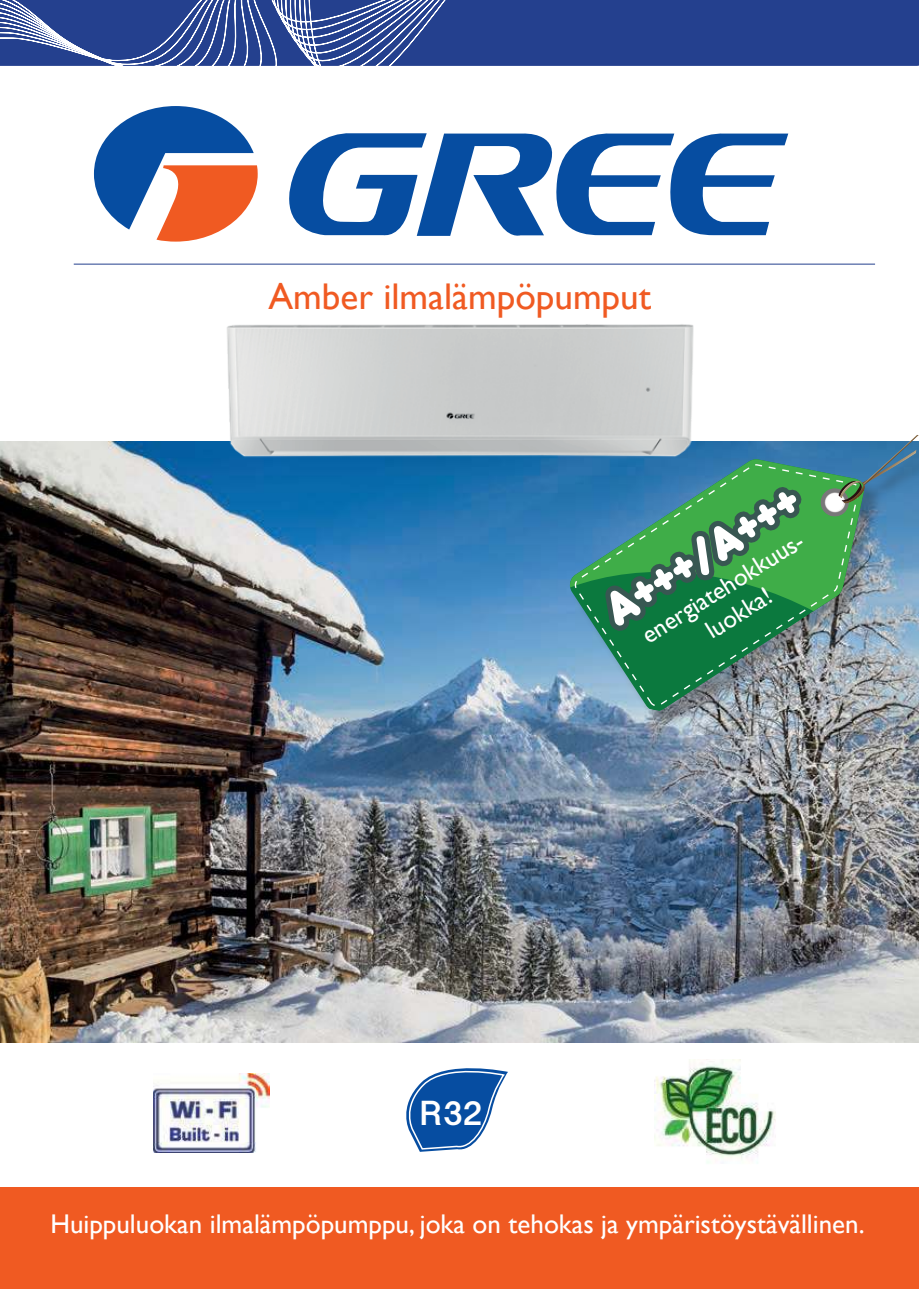
<style>
.page{position:relative;width:919px;height:1289px;background:#fff}
.page>*{position:absolute;margin:0;border:0;box-sizing:border-box;transform-origin:0 0}
.t1{font:51px "Insaniburger";color:#fff;scale:.91 1}
.t2{font:37.2px "Gill Sans";color:#f05a22}
.t3{font:700 33px "Telugu Sangam MN";color:#fff}
.t4{font:27px "Gill Sans";color:#fff}
.t5{font:24.9px/29.8px "Gill Sans";color:#fff}
</style>
<div class="page">
<img style="left:0;top:441px;width:918px;height:601px">
<div style="left:0;top:1187px;width:918px;height:101px;background:#f05a22"></div>
<div style="left:788px;top:0;width:130px;height:66px;background:#24408e"></div>
<hr style="left:74px;top:264px;width:801px;height:1px;background:#24408e">
<svg style="left:0;top:0;width:788px;height:241px"></svg>
<div style="left:572px;top:438px;width:346px;height:291px;background:#221f1f;opacity:.3"></div>
<img style="left:845px;top:449px;width:71px;height:45px">
<img style="left:856px;top:435px;width:62px;height:56px">
<svg style="left:568px;top:464px;width:296px;height:247px;background:#889fae"></svg>
<img style="left:574px;top:639px;width:284px;height:67px">
<svg style="left:569px;top:459px;width:298px;height:180px;background:#398969"></svg>
<img style="left:207px;top:324px;width:504px;height:140px">
<img style="left:153px;top:1073px;width:117px;height:79px">
<svg style="left:406px;top:1068px;width:102px;height:83px"></svg>
<img style="left:654px;top:1059px;width:122px;height:104px">
<h2 class="t2" style="left:268px;top:281px;width:384px">Amber ilmalämpöpumput</h2>
<h1 class="t1" style="left:592px;top:587px;width:244px;rotate:-32deg">A+++/A+++</h1>
<p class="t5" style="left:685px;top:596px;width:148px;text-indent:-56px;rotate:-32deg">energiatehokkuus&shy;luokka!</p>
<p class="t3" style="left:418px;top:1094px;width:65px">R32</p>
<p class="t4" style="left:50px;top:1212px;width:815px">Huippuluokan ilmalämpöpumppu, joka on tehokas ja ympäristöystävällinen.</p>
</div>
